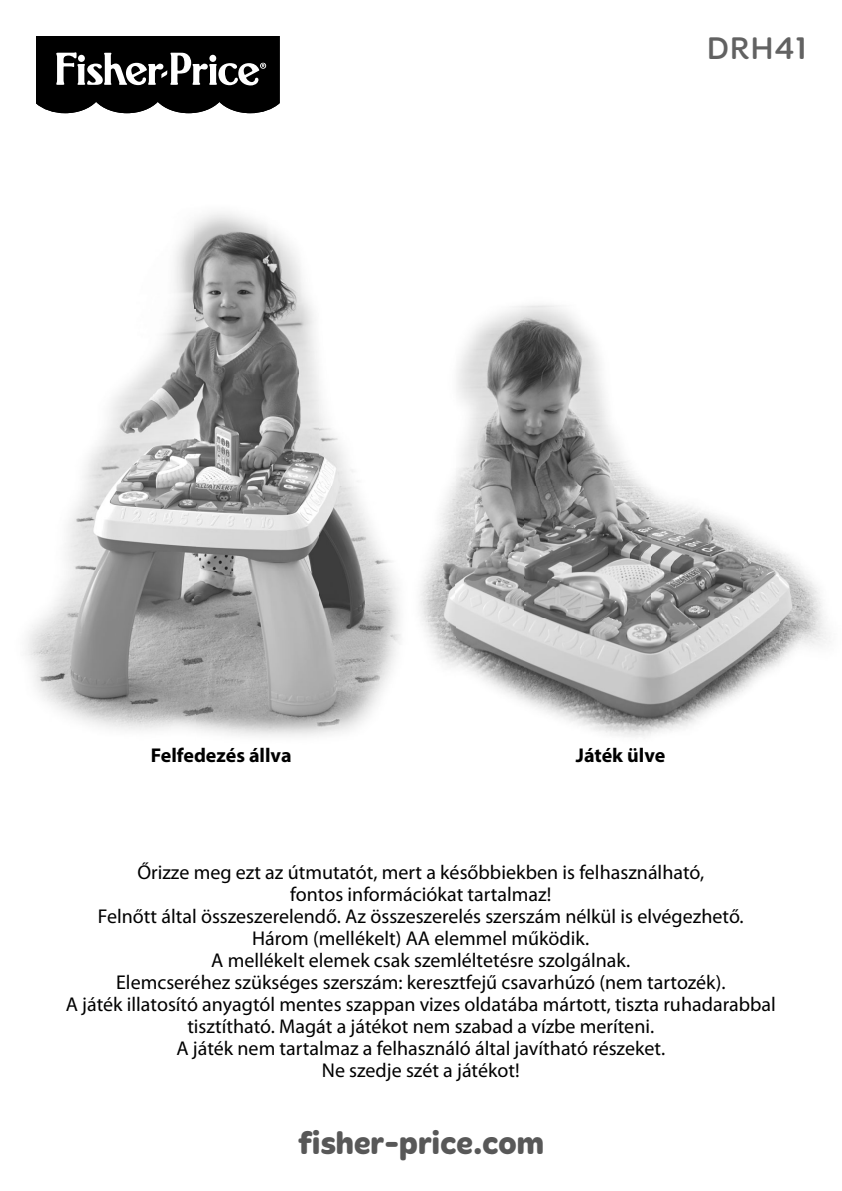
<style>
.page{position:relative;width:842px;height:1191px;background:#fff}
.page>*{position:absolute;margin:0;border:0;box-sizing:border-box;transform-origin:0 0}
.t1{font:700 32px "Merge Pro";color:#585858}
.t2{font:32px "Merge Pro";color:#626262}
.t3{font:20px/22px "Myriad Pro";color:#000;text-align:center}
.t4{font:700 20px "Myriad Pro";color:#000}
</style>
<div class="page">
<svg style="left:36px;top:36px;width:244px;height:77px;background:#2b2b2b"></svg>
<img style="left:25px;top:212px;width:295px;height:525px">
<img style="left:320px;top:305px;width:510px;height:432px">
<h1 class="t2" style="left:706px;top:35px;width:101px">DRH41</h1>
<p class="t4" style="left:151px;top:748px;width:142px">Felfedezés állva</p>
<p class="t4" style="left:576px;top:748px;width:91px">Játék ülve</p>
<p class="t3" style="left:66px;top:862px;width:711px">Őrizze meg ezt az útmutatót, mert a későbbiekben is felhasználható,<br>fontos információkat tartalmaz!<br>Felnőtt által összeszerelendő. Az összeszerelés szerszám nélkül is elvégezhető.<br>Három (mellékelt) AA elemmel működik.<br>A mellékelt elemek csak szemléltetésre szolgálnak.<br>Elemcseréhez szükséges szerszám: keresztfejű csavarhúzó (nem tartozék).<br>A játék illatosító anyagtól mentes szappan vizes oldatába mártott, tiszta ruhadarabbal tisztítható. Magát a játékot nem szabad a vízbe meríteni.<br>A játék nem tartalmaz a felhasználó által javítható részeket.<br>Ne szedje szét a játékot!</p>
<h1 class="t1" style="left:298px;top:1131px;width:247px">fisher-price.com</h1>
</div>
